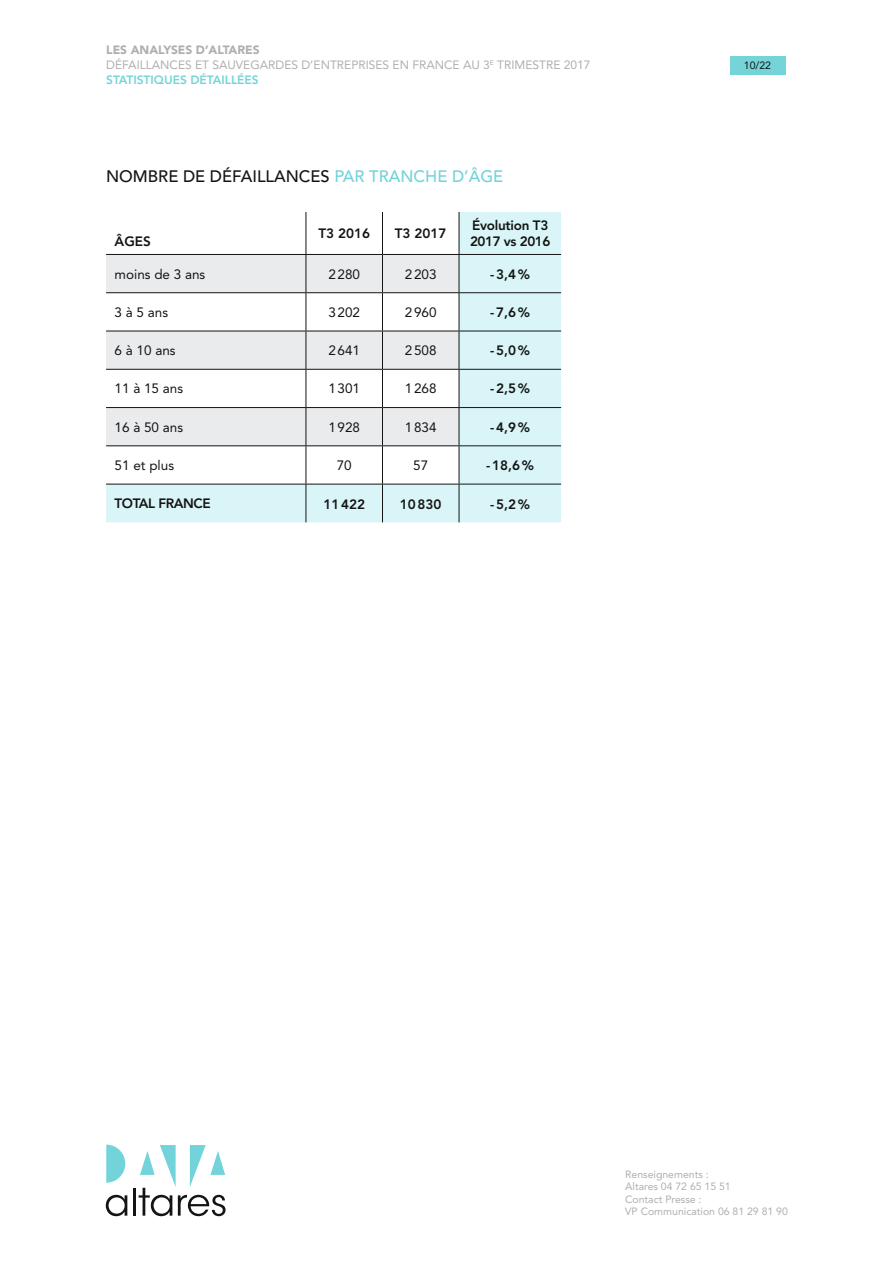
<style>
.page{position:relative;width:893px;height:1263px;background:#fff}
.page>*{position:absolute;margin:0;border:0;box-sizing:border-box;transform-origin:0 0}
.t1{font:500 16.5px "Avenir";color:#131413}
.t2{font:800 13.5px/16.5px "Avenir";letter-spacing:-.02em;color:#131413}
.t3{font:13.5px "Avenir";color:#131413}
.t4{font:12px/15px "Avenir";color:#afafb0}
.t5{font:900 12px "Avenir";color:#afafb0}
.t6{font:10.5px/12.6px "Avenir";color:#afafb0}
.t7{font:10.5px "Avenir";color:#131413}
.s1{font-weight:900}
.s2{font-weight:800;color:#74d4d8}
.s3{color:#73d3da}
</style>
<div class="page">
<div style="left:730px;top:56px;width:55px;height:18px;background:#74d4d8"></div>
<svg style="left:106px;top:1144px;width:19px;height:39px"></svg>
<svg style="left:106px;top:1195px;width:21px;height:21px"></svg>
<hr style="left:133px;top:1188px;width:3px;height:27px;background:#131413">
<svg style="left:139px;top:1145px;width:87px;height:71px"></svg>
<svg style="left:106px;top:212px;width:455px;height:310px;fill:#daf5f8"></svg>
<svg style="left:106px;top:255px;width:353px;height:190px;fill:#e9ebed"></svg>
<hr style="left:306px;top:212px;width:1px;height:42px;background:#131413">
<hr style="left:382px;top:212px;width:1px;height:42px;background:#131413">
<hr style="left:459px;top:212px;width:1px;height:42px;background:#131413">
<hr style="left:106px;top:254px;width:200px;height:1px;background:#131413">
<hr style="left:306px;top:254px;width:76px;height:1px;background:#131413">
<hr style="left:306px;top:255px;width:1px;height:37px;background:#131413">
<hr style="left:382px;top:254px;width:77px;height:1px;background:#131413">
<hr style="left:382px;top:255px;width:1px;height:37px;background:#131413">
<hr style="left:459px;top:254px;width:102px;height:1px;background:#131413">
<hr style="left:459px;top:255px;width:1px;height:37px;background:#131413">
<hr style="left:106px;top:292px;width:200px;height:1px;background:#131413">
<hr style="left:306px;top:292px;width:76px;height:1px;background:#131413">
<hr style="left:306px;top:293px;width:1px;height:38px;background:#131413">
<hr style="left:382px;top:292px;width:77px;height:1px;background:#131413">
<hr style="left:382px;top:293px;width:1px;height:38px;background:#131413">
<hr style="left:459px;top:292px;width:102px;height:1px;background:#131413">
<hr style="left:459px;top:293px;width:1px;height:38px;background:#131413">
<hr style="left:106px;top:331px;width:200px;height:1px;background:#131413">
<hr style="left:306px;top:331px;width:76px;height:1px;background:#131413">
<hr style="left:306px;top:331px;width:1px;height:38px;background:#131413">
<hr style="left:382px;top:331px;width:77px;height:1px;background:#131413">
<hr style="left:382px;top:331px;width:1px;height:38px;background:#131413">
<hr style="left:459px;top:331px;width:102px;height:1px;background:#131413">
<hr style="left:459px;top:331px;width:1px;height:38px;background:#131413">
<hr style="left:106px;top:369px;width:200px;height:1px;background:#131413">
<hr style="left:306px;top:369px;width:76px;height:1px;background:#131413">
<hr style="left:306px;top:370px;width:1px;height:37px;background:#131413">
<hr style="left:382px;top:369px;width:77px;height:1px;background:#131413">
<hr style="left:382px;top:370px;width:1px;height:37px;background:#131413">
<hr style="left:459px;top:369px;width:102px;height:1px;background:#131413">
<hr style="left:459px;top:370px;width:1px;height:37px;background:#131413">
<hr style="left:106px;top:407px;width:200px;height:1px;background:#131413">
<hr style="left:306px;top:407px;width:76px;height:1px;background:#131413">
<hr style="left:306px;top:408px;width:1px;height:37px;background:#131413">
<hr style="left:382px;top:407px;width:77px;height:1px;background:#131413">
<hr style="left:382px;top:408px;width:1px;height:37px;background:#131413">
<hr style="left:459px;top:407px;width:102px;height:1px;background:#131413">
<hr style="left:459px;top:408px;width:1px;height:37px;background:#131413">
<hr style="left:106px;top:445px;width:200px;height:1px;background:#131413">
<hr style="left:306px;top:445px;width:76px;height:1px;background:#131413">
<hr style="left:306px;top:446px;width:1px;height:38px;background:#131413">
<hr style="left:382px;top:445px;width:77px;height:1px;background:#131413">
<hr style="left:382px;top:446px;width:1px;height:38px;background:#131413">
<hr style="left:459px;top:445px;width:102px;height:1px;background:#131413">
<hr style="left:459px;top:446px;width:1px;height:38px;background:#131413">
<hr style="left:106px;top:484px;width:200px;height:1px;background:#131413">
<hr style="left:306px;top:484px;width:76px;height:1px;background:#131413">
<hr style="left:306px;top:484px;width:1px;height:38px;background:#131413">
<hr style="left:382px;top:484px;width:77px;height:1px;background:#131413">
<hr style="left:382px;top:484px;width:1px;height:38px;background:#131413">
<hr style="left:459px;top:484px;width:102px;height:1px;background:#131413">
<hr style="left:459px;top:484px;width:1px;height:38px;background:#131413">
<p class="t4" style="left:106px;top:43px;width:486px;text-indent:90px"><span class="s1">D’ALTARES<br></span>défaillances et sauvegardes d’entreprises en france au 3<sup>e</sup> trimestre 2017<br><span class="s2">STATISTIQUES DÉTAILLÉES</span></p>
<p class="t5" style="left:106px;top:43px;width:73px">LES ANALYSES</p>
<h1 class="t1" style="left:106px;top:167px;width:399px">NOMBRE DE DÉFAILLANCES <span class="s3">PAR TRAN CHE D’ÂGE</span></h1>
<p class="t2" style="left:115px;top:233px;width:38px">ÂGES</p>
<p class="t2" style="left:318px;top:225px;width:53px">T3 2016</p>
<p class="t2" style="left:395px;top:225px;width:53px">T3 2017</p>
<p class="t2" style="left:470px;top:217px;width:82px">ÉVOLUTION T3<br>2017 VS 2016</p>
<p class="t3" style="left:115px;top:266px;width:92px">moins de 3 ans</p>
<p class="t3" style="left:328px;top:266px;width:33px">2280</p>
<p class="t3" style="left:405px;top:266px;width:33px">2203</p>
<p class="t2" style="left:490px;top:266px;width:41px">-3,4%</p>
<p class="t3" style="left:115px;top:304px;width:55px">3 à 5 ans</p>
<p class="t3" style="left:328px;top:304px;width:33px">3202</p>
<p class="t3" style="left:405px;top:304px;width:33px">2960</p>
<p class="t2" style="left:490px;top:304px;width:41px">-7,6%</p>
<p class="t3" style="left:115px;top:343px;width:63px">6 à 10 ans</p>
<p class="t3" style="left:328px;top:343px;width:33px">2641</p>
<p class="t3" style="left:405px;top:343px;width:33px">2508</p>
<p class="t2" style="left:490px;top:342px;width:41px">-5,0%</p>
<p class="t3" style="left:115px;top:381px;width:70px">11 à 15 ans</p>
<p class="t3" style="left:328px;top:381px;width:33px">1301</p>
<p class="t3" style="left:405px;top:381px;width:33px">1268</p>
<p class="t2" style="left:490px;top:381px;width:41px">-2,5%</p>
<p class="t3" style="left:115px;top:419px;width:70px">16 à 50 ans</p>
<p class="t3" style="left:328px;top:419px;width:33px">1928</p>
<p class="t3" style="left:405px;top:419px;width:33px">1834</p>
<p class="t2" style="left:490px;top:419px;width:41px">-4,9%</p>
<p class="t3" style="left:115px;top:457px;width:61px">51 et plus</p>
<p class="t3" style="left:337px;top:457px;width:17px">70</p>
<p class="t3" style="left:413px;top:457px;width:17px">57</p>
<p class="t2" style="left:486px;top:457px;width:49px">-18,6%</p>
<p class="t2" style="left:115px;top:495px;width:98px">TOTAL FRANCE</p>
<p class="t2" style="left:323px;top:496px;width:43px">11422</p>
<p class="t2" style="left:400px;top:496px;width:43px">10830</p>
<p class="t2" style="left:490px;top:496px;width:41px">-5,2%</p>
<p class="t7" style="left:744px;top:59px;width:29px">10/22</p>
<p class="t6" style="left:625px;top:1168px;width:164px">Renseignements :<br>Altares 04 72 65 15 51<br>Contact Presse :<br>VP Communication 06 81 29 81 90</p>
</div>
